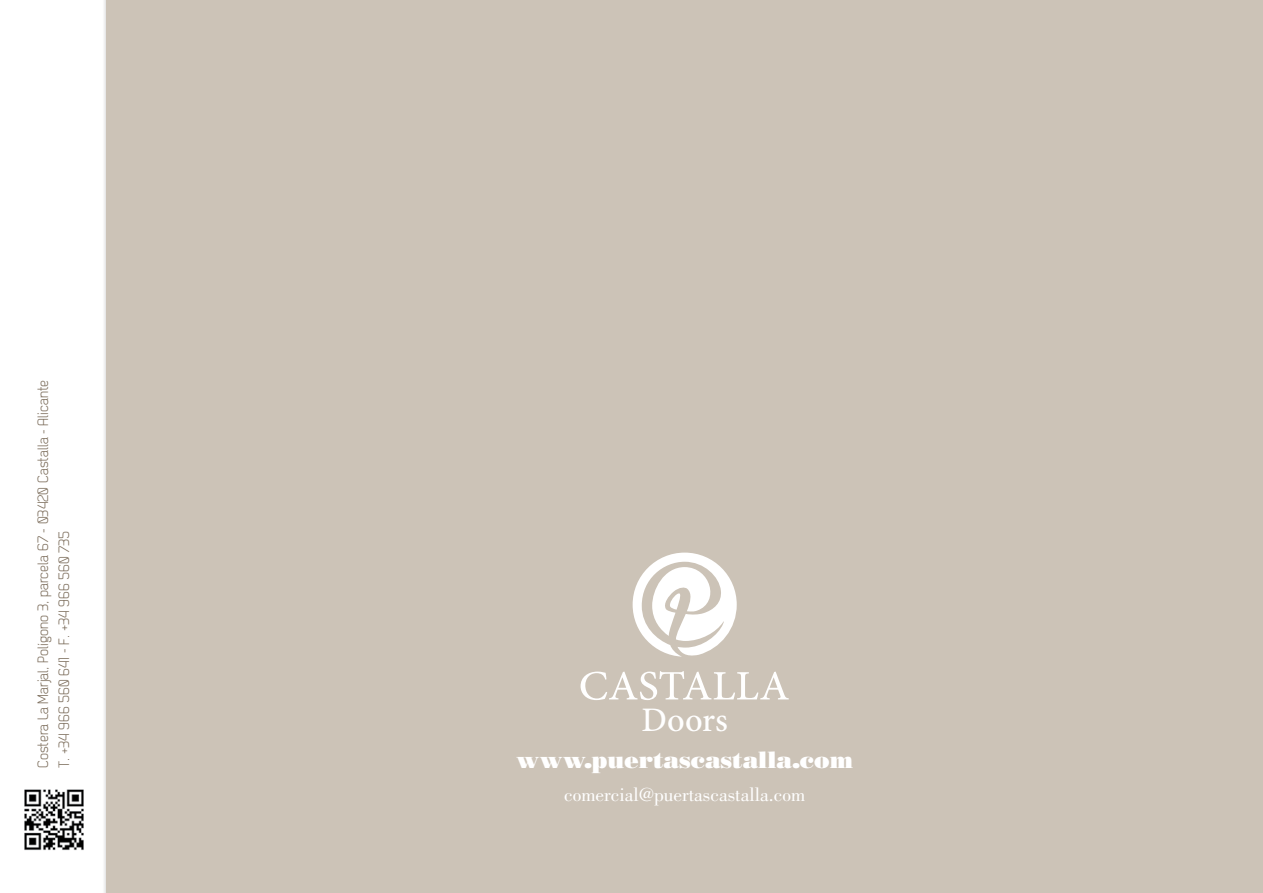
<style>
.page{position:relative;width:1263px;height:893px;background:#fff}
.page>*{position:absolute;margin:0;border:0;box-sizing:border-box;transform-origin:0 0}
.t1{font:500 34.35px "Minion Pro";color:#fff}
.t2{font:23.4px "Bodoni Poster";color:#fff}
.t3{font:19.5px "Bodoni";color:#fff}
.t4{font:15px/21px "Dekar";color:#796a58}
</style>
<div class="page">
<div style="left:106px;top:0;width:1157px;height:893px;background:#ccc3b7"></div>
<svg style="left:633px;top:553px;width:104px;height:104px"></svg>
<svg style="left:580px;top:671px;width:209px;height:29px"></svg>
<img style="left:24px;top:789px;width:60px;height:62px">
<p class="t4" style="left:33px;top:768px;width:390px;rotate:-90deg">Costera La Marjal, Polígono 3, parcela 67 - 03420 Castalla - Alicante<br>T. +34 966 560 641 - F. +34 966 560 735</p>
<h1 class="t1" style="left:641px;top:697px;width:88px">Doors</h1>
<h2 class="t2" style="left:516px;top:746px;width:339px">www.puertascastalla.com</h2>
<h3 class="t3" style="left:564px;top:784px;width:242px">comercial@puertascastalla.com</h3>
</div>
